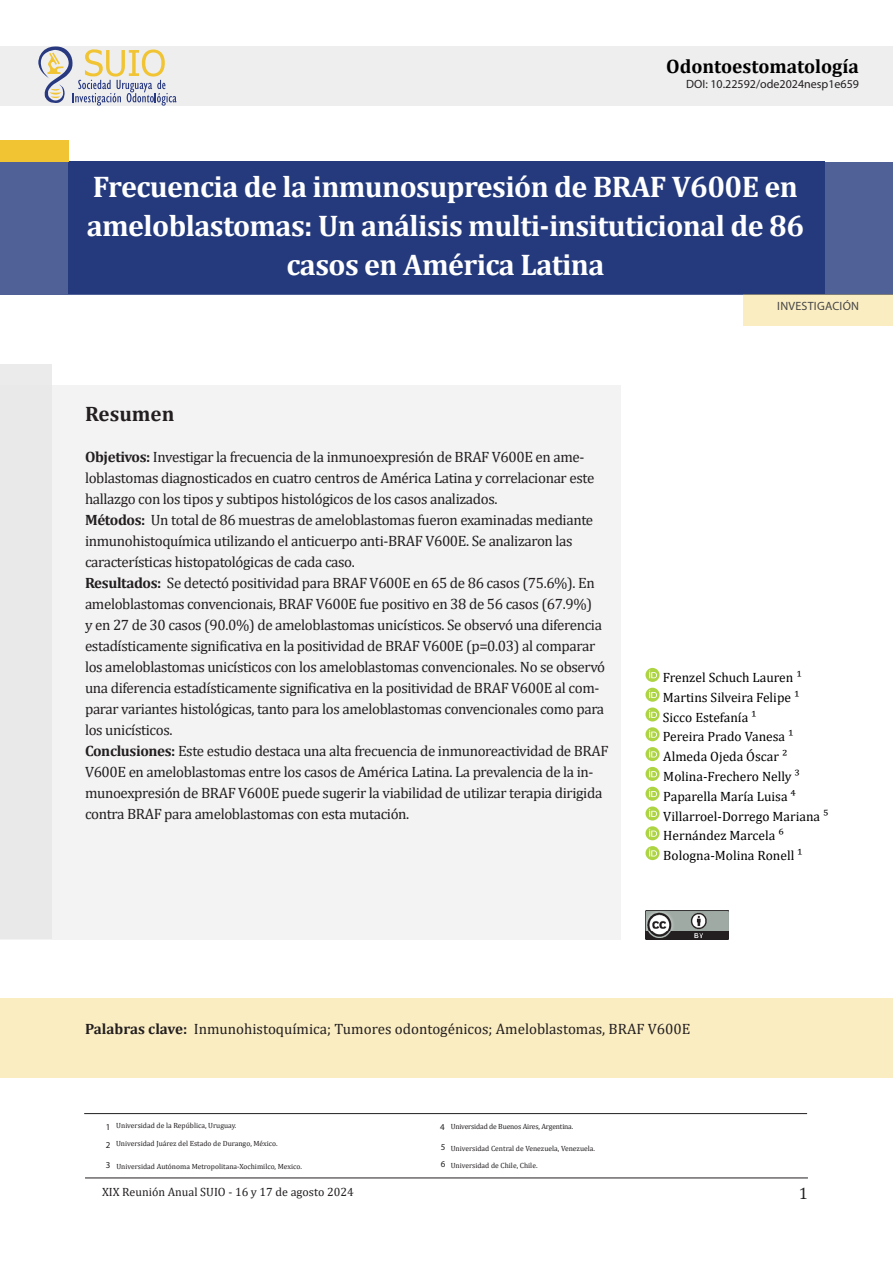
<style>
.page{position:relative;width:893px;height:1263px;background:#fff}
.page>*{position:absolute;margin:0;border:0;box-sizing:border-box;transform-origin:0 0}
.t1{font:700 30px/39px "Cambria";letter-spacing:-.02em;color:#fff;text-align:center}
.t2{font:700 21px "Cambria";color:#231f20}
.t3{font:700 19.5px "Cambria";color:#000}
.t4{font:16.5px "Cambria";color:#231f20}
.t5{font:15px/21px "Cambria";letter-spacing:-.025em;color:#231f20}
.t6{font:15px "Cambria";color:#231f20}
.t7{font:13.5px "Cambria";color:#000}
.t8{font:12px "Cambria";color:#231f20}
.t9{font:12px "Myriad Pro";color:#231f20}
.t10{font:12px "Myriad Pro";letter-spacing:.02em;color:#474646}
.t11{font:9px "Myriad Pro";color:#231f20}
.t12{font:7.5px "Cambria";color:#231f20}
.t13{font:7.5px "Cambria";letter-spacing:-.02em;color:#231f20}
.s1{font-weight:700}
</style>
<div class="page">
<div style="left:0;top:999px;width:893px;height:79px;background:#faedc2"></div>
<div style="left:0;top:385px;width:621px;height:554px;background:#f3f3f3"></div>
<hr style="left:85px;top:1177px;width:723px;height:1px;background:#231f20">
<hr style="left:84px;top:1113px;width:723px;height:1px;background:#231f20">
<svg style="left:645px;top:668px;width:14px;height:14px"></svg>
<svg style="left:645px;top:688px;width:14px;height:33px"></svg>
<svg style="left:645px;top:727px;width:14px;height:14px"></svg>
<div style="left:0;top:47px;width:893px;height:59px;background:#eee"></div>
<img style="left:645px;top:910px;width:83px;height:29px">
<div style="left:0;top:364px;width:51px;height:575px;background:#e7e7e8"></div>
<svg style="left:38px;top:46px;width:139px;height:60px"></svg>
<svg style="left:0;top:162px;width:893px;height:133px;background:#2a4080"></svg>
<div style="left:744px;top:294px;width:149px;height:31px;background:#faedc2"></div>
<div style="left:0;top:140px;width:68px;height:21px;background:#f1c434"></div>
<svg style="left:645px;top:747px;width:14px;height:14px"></svg>
<svg style="left:645px;top:767px;width:14px;height:14px"></svg>
<svg style="left:645px;top:787px;width:14px;height:33px"></svg>
<svg style="left:645px;top:826px;width:14px;height:14px"></svg>
<svg style="left:645px;top:846px;width:14px;height:14px"></svg>
<p class="t3" style="left:666px;top:52px;width:194px">Odontoestomatología</p>
<p class="t9" style="left:686px;top:76px;width:174px">DOI: 10.22592/ode2024nesp1e659</p>
<p class="t1" style="left:87px;top:167px;width:719px">Frecuencia de la inmunosupresión de BRAF V600E en ameloblastomas: Un análisis multi-insituticional de 86 casos en América Latina</p>
<p class="t10" style="left:777px;top:299px;width:83px">INVESTIGACIÓN</p>
<p class="t2" style="left:85px;top:399px;width:91px">Resumen</p>
<p class="t5" style="left:85px;top:446px;width:511px"><span class="s1">Objetivos:</span> Investigar la frecuencia de la inmunoexpresión de BRAF V600E en ame&shy;loblastomas diagnosticados en cuatro centros de América Latina y correlacionar este hallazgo con los tipos y subtipos histológicos de los casos analizados.</p>
<p class="t5" style="left:85px;top:509px;width:510px"><span class="s1">Métodos:</span> Un total de 86 muestras de ameloblastomas fueron examinadas mediante inmunohistoquímica utilizando el anticuerpo anti-BRAF V600E. Se analizaron las características histopatológicas de cada caso.</p>
<p class="t5" style="left:85px;top:572px;width:522px"><span class="s1">Resultados:</span> Se detectó positividad para BRAF V600E en 65 de 86 casos (75.6%). En ameloblastomas convencionais, BRAF V600E fue positivo en 38 de 56 casos (67.9%)<br>y en 27 de 30 casos (90.0%) de ameloblastomas unicísticos. Se observó una diferencia estadísticamente significativa en la positividad de BRAF V600E (p=0.03) al comparar los ameloblastomas unicísticos con los ameloblastomas convencionales. No se observó una diferencia estadísticamente significativa en la positividad de BRAF V600E al com&shy;parar variantes histológicas, tanto para los ameloblastomas convencionales como para los unicísticos.</p>
<p class="t5" style="left:85px;top:740px;width:525px"><span class="s1">Conclusiones:</span> Este estudio destaca una alta frecuencia de inmunoreactividad de BRAF V600E en ameloblastomas entre los casos de América Latina. La prevalencia de la in&shy;munoexpresión de BRAF V600E puede sugerir la viabilidad de utilizar terapia dirigida contra BRAF para ameloblastomas con esta mutación.</p>
<p class="t7" style="left:663px;top:669px;width:141px">Frenzel Schuch Lauren ¹</p>
<p class="t7" style="left:663px;top:689px;width:138px">Martins Silveira Felipe ¹</p>
<p class="t7" style="left:663px;top:709px;width:95px">Sicco Estefanía ¹</p>
<p class="t7" style="left:663px;top:729px;width:132px">Pereira Prado Vanesa ¹</p>
<p class="t7" style="left:663px;top:748px;width:126px">Almeda Ojeda Óscar ²</p>
<p class="t7" style="left:663px;top:768px;width:138px">Molina-Frechero Nelly ³</p>
<p class="t7" style="left:663px;top:788px;width:134px">Paparella María Luisa ⁴</p>
<p class="t7" style="left:663px;top:808px;width:167px">Villarroel-Dorrego Mariana ⁵</p>
<p class="t7" style="left:663px;top:828px;width:122px">Hernández Marcela ⁶</p>
<p class="t7" style="left:663px;top:847px;width:141px">Bologna-Molina Ronell ¹</p>
<p class="t6" style="left:85px;top:1020px;width:607px"><span class="s1">Palabras clave:</span> Inmunohistoquímica; Tumores odontogénicos; Ameloblastomas, BRAF V600E</p>
<p class="t12" style="left:116px;top:1121px;width:122px">Universidad de la República, Uruguay.</p>
<p class="t11" style="left:440px;top:1121px;width:6px">4</p>
<p class="t13" style="left:451px;top:1122px;width:124px">Universidad de Buenos Aires, Argentina.</p>
<p class="t11" style="left:441px;top:1141px;width:6px">5</p>
<p class="t12" style="left:451px;top:1144px;width:146px">Universidad Central de Venezuela, Venezuela.</p>
<p class="t11" style="left:106px;top:1121px;width:6px">1</p>
<p class="t11" style="left:106px;top:1139px;width:6px">2</p>
<p class="t12" style="left:116px;top:1139px;width:163px">Universidad Juárez del Estado de Durango, México.</p>
<p class="t12" style="left:116px;top:1162px;width:187px">Universidad Autónoma Metropolitana-Xochimilco, Mexico.</p>
<p class="t11" style="left:106px;top:1159px;width:6px">3</p>
<p class="t11" style="left:441px;top:1158px;width:6px">6</p>
<p class="t12" style="left:451px;top:1161px;width:88px">Universidad de Chile, Chile.</p>
<p class="t8" style="left:102px;top:1184px;width:253px">XIX Reunión Anual SUIO - 16 y 17 de agosto 2024</p>
<p class="t4" style="left:799px;top:1184px;width:11px">1</p>
</div>
